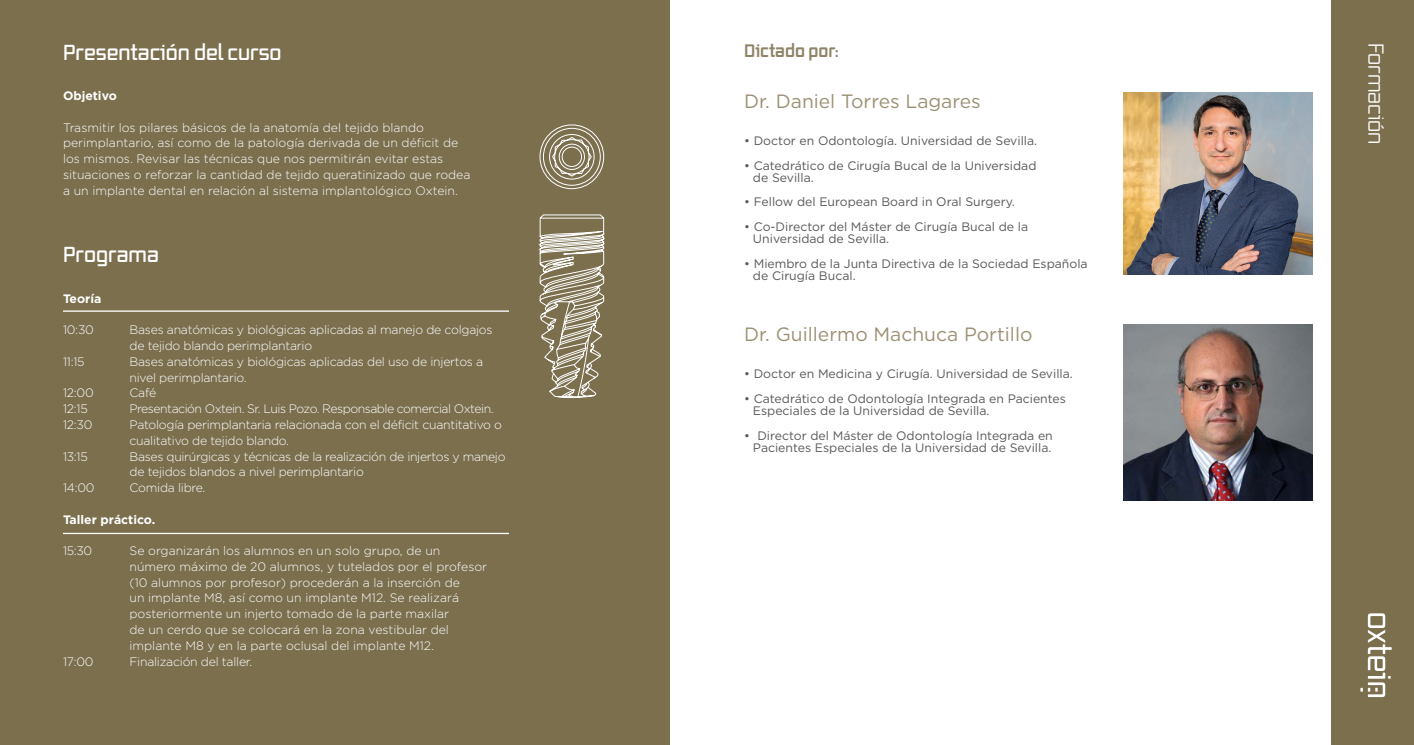
<style>
.page{position:relative;width:1414px;height:745px;background:#fff}
.page>*{position:absolute;margin:0;border:0;box-sizing:border-box;transform-origin:0 0}
.Entradilla{font:600 21px "Vox Round";color:#fff}
.t1{font:21px "Vox Round";color:#fff}
.Entradilla-2{font:19.25px "Gotham";color:#9b9175}
.t2{font:700 17.5px "Vox Round";color:#8f8468}
.t3{font:300 12.25px/15.8px "Gotham";letter-spacing:-.015em;color:#fff}
.t4{font:12.25px/12.2px "Gotham";color:#57585a}
.t5{font:300 12.25px "Gotham";letter-spacing:-.04em;color:#fff}
.t6{font:700 12.25px "Gotham";color:#fff}
</style>
<div class="page">
<div style="left:0;top:0;width:670px;height:744px;background:#7b6f4e"></div>
<div style="left:1331px;top:0;width:83px;height:744px;background:#7b6f4e"></div>
<img style="left:1123px;top:93px;width:189px;height:181px">
<svg style="left:1360px;top:613px;width:32px;height:83px"></svg>
<svg style="left:539px;top:124px;width:65px;height:275px"></svg>
<hr style="left:63px;top:310px;width:446px;height:1px;background:#fff">
<hr style="left:63px;top:532px;width:446px;height:1px;background:#fff">
<img style="left:1123px;top:324px;width:189px;height:176px">
<p class="Entradilla" style="left:63px;top:38px;width:220px">Presentación del curso</p>
<p class="t6" style="left:63px;top:89px;width:55px">Objetivo</p>
<p class="t3" style="left:63px;top:119px;width:409px">Trasmitir los pilares básicos de la anatomía del tejido blando perimplantario, así como de la patología derivada de un déficit de los mismos. Revisar las técnicas que nos permitirán evitar estas situaciones o reforzar la cantidad de tejido queratinizado que rodea a un implante dental en relación al sistema implantológico Oxtein.</p>
<p class="Entradilla" style="left:63px;top:240px;width:97px">Programa</p>
<p class="t6" style="left:63px;top:291px;width:40px">Teoría</p>
<p class="t3" style="left:63px;top:322px;width:32px">10:30</p>
<p class="t3" style="left:130px;top:322px;width:365px">Bases anatómicas y biológicas aplicadas al manejo de colgajos de tejido blando perimplantario</p>
<p class="t3" style="left:63px;top:353px;width:23px">11:15</p>
<p class="t3" style="left:130px;top:353px;width:355px">Bases anatómicas y biológicas aplicadas del uso de injertos a nivel perimplantario.</p>
<p class="t3" style="left:63px;top:385px;width:32px">12:00</p>
<p class="t3" style="left:129px;top:385px;width:28px">Café</p>
<p class="t3" style="left:63px;top:400px;width:26px">12:15</p>
<p class="t5" style="left:130px;top:402px;width:365px">Presentación Oxtein. Sr. Luis Pozo. Responsable comercial Oxtein.</p>
<p class="t3" style="left:63px;top:416px;width:31px">12:30</p>
<p class="t3" style="left:130px;top:416px;width:374px">Patología perimplantaria relacionada con el déficit cuantitativo o cualitativo de tejido blando.</p>
<p class="t3" style="left:63px;top:448px;width:26px">13:15</p>
<p class="t3" style="left:130px;top:448px;width:377px">Bases quirúrgicas y técnicas de la realización de injertos y manejo de tejidos blandos a nivel perimplantario</p>
<p class="t3" style="left:63px;top:479px;width:33px">14:00</p>
<p class="t3" style="left:130px;top:479px;width:77px">Comida libre.</p>
<p class="t6" style="left:63px;top:512px;width:94px">Taller práctico.</p>
<p class="t3" style="left:63px;top:542px;width:31px">15:30</p>
<p class="t3" style="left:130px;top:542px;width:359px">Se organizarán los alumnos en un solo grupo, de un número máximo de 20 alumnos, y tutelados por el profesor (10 alumnos por profesor) procederán a la inserción de<br>un implante M8, así como un implante M12. Se realizará posteriormente un injerto tomado de la parte maxilar<br>de un cerdo que se colocará en la zona vestibular del implante M8 y en la parte oclusal del implante M12.</p>
<p class="t3" style="left:63px;top:652px;width:32px">17:00</p>
<p class="t3" style="left:130px;top:652px;width:124px">Finalización del taller.</p>
<p class="t2" style="left:744px;top:38px;width:96px">Dictado por:</p>
<p class="Entradilla-2" style="left:744px;top:89px;width:238px">Dr. Daniel Torres Lagares</p>
<p class="t4" style="left:744px;top:134px;width:294px">• Doctor en Odontología. Universidad de Sevilla.</p>
<p class="t4" style="left:753px;top:159px;width:285px;text-indent:-9px">• Catedrático de Cirugía Bucal de la Universidad de Sevilla.</p>
<p class="t4" style="left:744px;top:195px;width:272px">• Fellow del European Board in Oral Surgery.</p>
<p class="t4" style="left:753px;top:220px;width:277px;text-indent:-9px">• Co-Director del Máster de Cirugía Bucal de la<br>Universidad de Sevilla.</p>
<p class="t4" style="left:753px;top:257px;width:336px;text-indent:-9px">• Miembro de la Junta Directiva de la Sociedad Española de Cirugía Bucal.</p>
<p class="Entradilla-2" style="left:744px;top:322px;width:290px">Dr. Guillermo Machuca Portillo</p>
<p class="t4" style="left:744px;top:367px;width:330px">• Doctor en Medicina y Cirugía. Universidad de Sevilla.</p>
<p class="t4" style="left:753px;top:392px;width:314px;text-indent:-9px">• Catedrático de Odontología Integrada en Pacientes<br>Especiales de la Universidad de Sevilla.</p>
<p class="t4" style="left:744px;top:429px;width:310px;text-align:right">• Director del Máster de Odontología Integrada en<br>Pacientes Especiales de la Universidad de Sevilla.</p>
<p class="t1" style="left:1389px;top:43px;width:103px;rotate:90deg">Formación</p>
</div>
